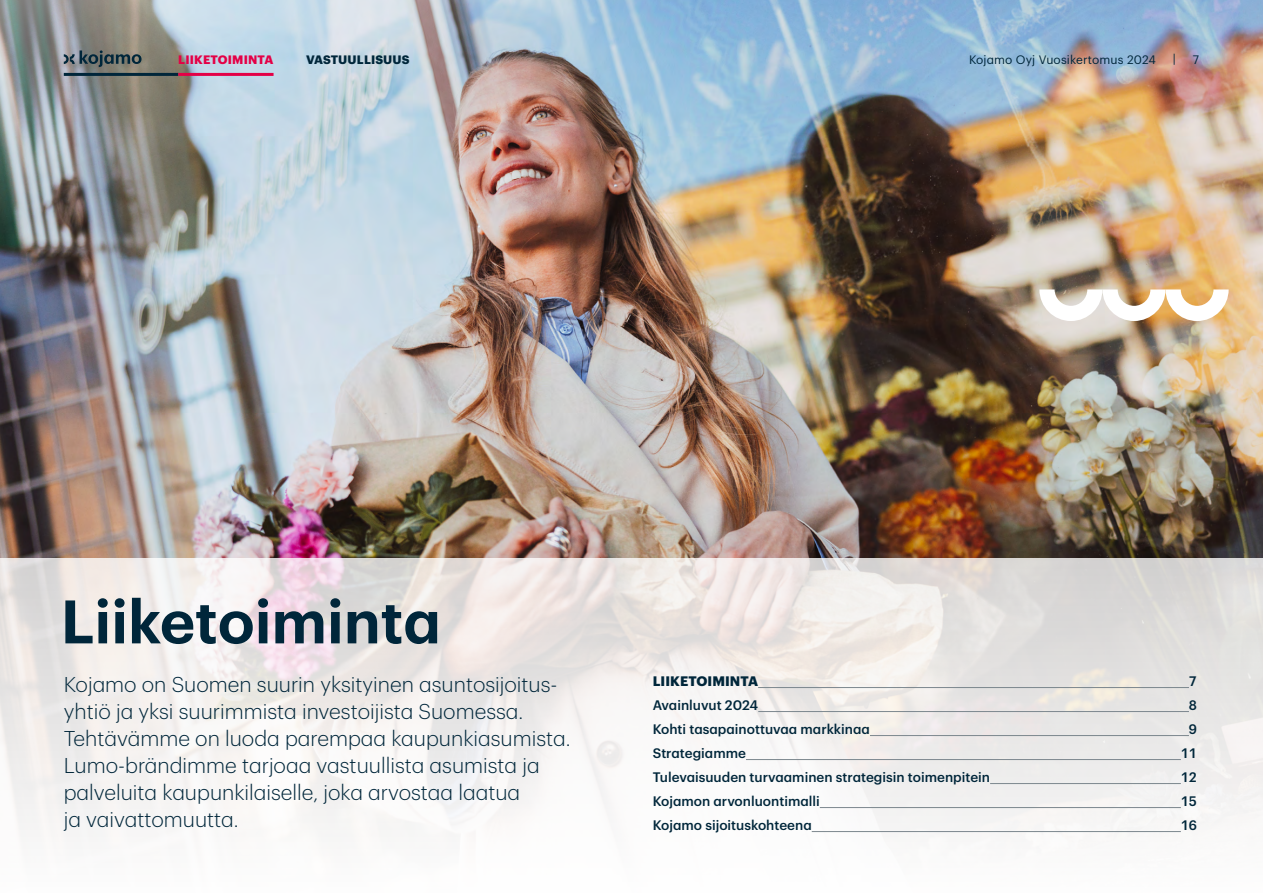
<style>
.page{position:relative;width:1263px;height:893px;background:#fff}
.page>*{position:absolute;margin:0;border:0;box-sizing:border-box;transform-origin:0 0}
.FI_H1_48{font:600 60px "Graphik";color:#00263a}
.FI_Ingressi_14{font:300 21px/27px "Graphik";color:#00263a}
.t1{font:500 13.5px "Graphik";color:#00263a}
.t2{font:700 13.5px "Graphik";letter-spacing:.005em;color:#00263a}
.t3{font:12px "Graphik";letter-spacing:.01em;color:#00263a}
.t4{font:700 12px "Graphik";letter-spacing:.015em;color:#e40046}
.t5{font:700 12px "Graphik";letter-spacing:.015em;color:#00263a}
</style>
<div class="page">
<img style="left:0;top:0;width:1263px;height:558px">
<img style="left:0;top:0;width:796px;height:270px">
<svg style="left:0;top:558px;width:1263px;height:279px"></svg>
<hr style="left:758px;top:687px;width:431px;height:1px;background:#7c878e">
<hr style="left:758px;top:711px;width:431px;height:1px;background:#7c878e">
<hr style="left:870px;top:735px;width:319px;height:1px;background:#7c878e">
<hr style="left:746px;top:759px;width:435px;height:1px;background:#7c878e">
<hr style="left:990px;top:783px;width:191px;height:1px;background:#7c878e">
<hr style="left:820px;top:807px;width:361px;height:1px;background:#7c878e">
<hr style="left:812px;top:831px;width:369px;height:1px;background:#7c878e">
<svg style="left:1039px;top:289px;width:189px;height:32px"></svg>
<svg style="left:64px;top:50px;width:78px;height:17px"></svg>
<hr style="left:64px;top:73px;width:114px;height:3px;background:#00263a">
<hr style="left:178px;top:73px;width:96px;height:3px;background:#e40046">
<p class="t4" style="left:178px;top:50px;width:97px">LIIKETOIMINTA</p>
<p class="t5" style="left:306px;top:50px;width:105px">VASTUULLISUUS</p>
<p class="t3" style="left:969px;top:50px;width:188px">Kojamo Oyj Vuosikertomus 2024</p>
<p class="t3" style="left:1173px;top:50px;width:5px">|</p>
<p class="t3" style="left:1193px;top:50px;width:8px">7</p>
<p class="FI_H1_48" style="left:61px;top:576px;width:382px">Liiketoiminta</p>
<p class="FI_Ingressi_14" style="left:64px;top:669px;width:508px">Kojamo on Suomen suurin yksityinen asuntosijoitus--- yhtiö ja yksi suurimmista investoijista Suomessa.<br>Tehtävämme on luoda parempaa kaupunkiasumista.<br>Lumo--brändimme tarjoaa vastuullista asumista ja palveluita kaupunkilaiselle, joka arvostaa laatua<br>ja vaivattomuutta.</p>
<p class="t2" style="left:653px;top:671px;width:107px">LIIKETOIMINTA</p>
<p class="t1" style="left:1189px;top:671px;width:10px">7</p>
<p class="t1" style="left:653px;top:695px;width:107px">Avainluvut 2024</p>
<p class="t1" style="left:1189px;top:695px;width:10px">8</p>
<p class="t1" style="left:653px;top:719px;width:219px">Kohti tasapainottuvaa markkinaa</p>
<p class="t1" style="left:1189px;top:719px;width:10px">9</p>
<p class="t1" style="left:653px;top:743px;width:95px">Strategiamme</p>
<p class="t1" style="left:1181px;top:743px;width:18px">11</p>
<p class="t1" style="left:653px;top:767px;width:339px">Tulevaisuuden turvaaminen strategisin toimenpitein</p>
<p class="t1" style="left:1181px;top:767px;width:18px">12</p>
<p class="t1" style="left:653px;top:791px;width:169px">Kojamon arvonluontimalli</p>
<p class="t1" style="left:1181px;top:791px;width:18px">15</p>
<p class="t1" style="left:653px;top:815px;width:160px">Kojamo sijoituskohteena</p>
<p class="t1" style="left:1181px;top:815px;width:18px">16</p>
</div>
